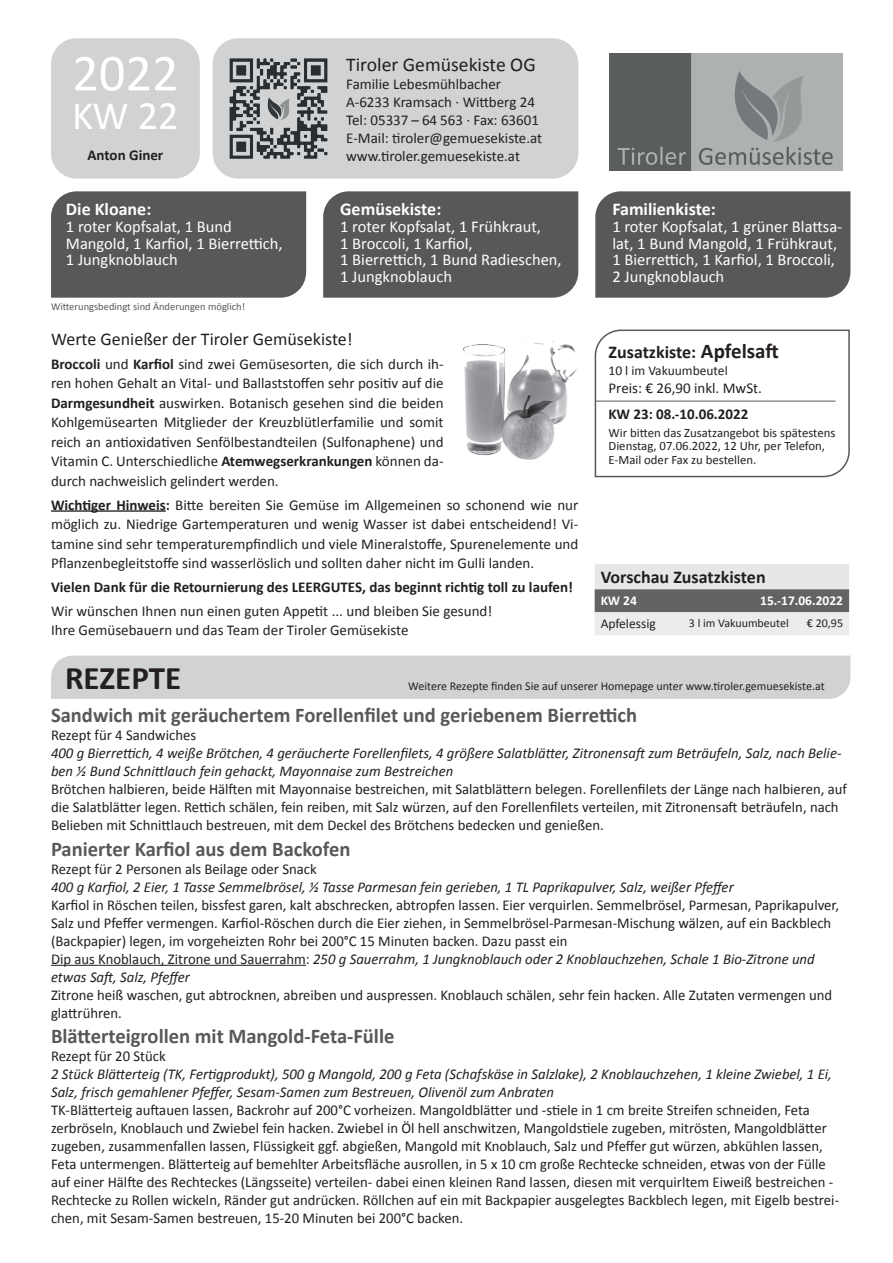
<style>
.page{position:relative;width:893px;height:1263px;background:#fff}
.page>*{position:absolute;margin:0;border:0;box-sizing:border-box;transform-origin:0 0}
.t1{font:52.5px "Calibri";color:#fff}
.t2{font:40.5px "Calibri";color:#fff}
.t3{font:700 33px "Calibri";color:#231f20}
.t4{font:700 21px "Calibri";color:#57585a}
.t5{font:19.5px "Calibri";color:#231f20}
.t6{font:700 18px "Calibri";color:#231f20}
.t7{font:700 18px "Calibri";color:#fff}
.t8{font:18px "Calibri";color:#231f20}
.t9{font:16.5px/16.5px "Calibri";color:#fff}
.t10{font:15px/18px "Calibri";color:#231f20}
.t11{font:italic 15px/18px "Calibri";color:#231f20}
.t12{font:700 15px "Calibri";color:#231f20}
.t13{font:13.5px "Calibri";color:#231f20}
.t14{font:700 13.5px "Calibri";color:#fff}
.t15{font:12.75px/13.5px "Calibri";color:#231f20}
.t16{font:12px "Calibri";color:#231f20}
.t17{font:10.5px "Calibri";color:#57585a}
.s1{font-weight:700}
.s2{font-size:21px}
.s3{font-style:italic}
</style>
<div class="page">
<div style="left:213px;top:38px;width:365px;height:141px;background:#d1d2d4;border-radius:26px"></div>
<img style="left:609px;top:53px;width:234px;height:117px">
<div style="left:51px;top:38px;width:149px;height:141px;background:#d1d2d4;border-radius:26px"></div>
<img style="left:229px;top:58px;width:99px;height:101px">
<div style="left:323px;top:191px;width:255px;height:107px;background:#57585a"></div>
<div style="left:595px;top:191px;width:255px;height:107px;background:#57585a"></div>
<div style="left:51px;top:191px;width:255px;height:107px;background:#57585a"></div>
<img style="left:463px;top:341px;width:114px;height:119px">
<hr style="left:51px;top:965px;width:255px;height:1px;background:#231f20">
<div style="left:51px;top:656px;width:799px;height:43px;background:#d1d2d4"></div>
<hr style="left:51px;top:510px;width:115px;height:2px;background:#231f20">
<svg style="left:594px;top:329px;width:256px;height:149px"></svg>
<hr style="left:596px;top:401px;width:240px;height:1px;background:#57585a">
<svg style="left:595px;top:564px;width:254px;height:71px;background:#bebec0"></svg>
<h1 class="t1" style="left:72px;top:40px;width:108px">2022</h1>
<h2 class="t2" style="left:72px;top:90px;width:108px">KW 22</h2>
<p class="t12" style="left:88px;top:146px;width:77px">Anton Giner</p>
<p class="t7" style="left:66px;top:198px;width:87px">Die Kloane:</p>
<p class="t9" style="left:66px;top:218px;width:218px">1 roter Kopfsalat, 1 Bund<br>Mangold, 1 Karfiol, 1 Bierrettich,<br>1 Jungknoblauch</p>
<p class="t17" style="left:51px;top:300px;width:196px">Witterungsbedingt sind Änderungen möglich!</p>
<h3 class="t5" style="left:346px;top:52px;width:191px">Tiroler Gemüsekiste OG</h3>
<p class="t10" style="left:346px;top:75px;width:198px">Familie Lebesmühlbacher<br>A-6233 Kramsach · Wittberg 24<br>Tel: 05337 – 64 563 · Fax: 63601<br>E-Mail: tiroler@gemuesekiste.at www.tiroler.gemuesekiste.at</p>
<p class="t7" style="left:340px;top:198px;width:103px">Gemüsekiste:</p>
<p class="t9" style="left:340px;top:218px;width:223px">1 roter Kopfsalat, 1 Frühkraut,<br>1 Broccoli, 1 Karfiol,<br>1 Bierrettich, 1 Bund Radieschen,<br>1 Jungknoblauch</p>
<p class="t8" style="left:51px;top:328px;width:303px">Werte Genießer der Tiroler Gemüsekiste!</p>
<p class="t10" style="left:51px;top:354px;width:394px;line-height:19.5px;text-align:justify"><span class="s1">Broccoli</span> und <span class="s1">Karfiol</span> sind zwei Gemüsesorten, die sich durch ih&shy;ren hohen Gehalt an Vital- und Ballaststoffen sehr positiv auf die <span class="s1">Darmgesundheit</span> auswirken. Botanisch gesehen sind die beiden Kohlgemüsearten Mitglieder der Kreuzblütlerfamilie und somit reich an antioxidativen Senfölbestandteilen (Sulfonaphene) und Vitamin C. Unterschiedliche <span class="s1">Atemwegserkrankungen</span> können da&shy;durch nachweislich gelindert werden.</p>
<p class="t10" style="left:51px;top:495px;width:529px;line-height:19.5px;text-align:justify"><span class="s1">Wichtiger Hinweis:</span> Bitte bereiten Sie Gemüse im Allgemeinen so schonend wie nur möglich zu. Niedrige Gartemperaturen und wenig Wasser ist dabei entscheidend! Vi&shy;tamine sind sehr temperaturempfindlich und viele Mineralstoffe, Spurenelemente und Pflanzenbegleitstoffe sind wasserlöslich und sollten daher nicht im Gulli landen.</p>
<p class="t12" style="left:51px;top:577px;width:524px">Vielen Dank für die Retournierung des LEERGUTES, das beginnt richtig toll zu laufen!</p>
<p class="t10" style="left:51px;top:601px;width:443px;line-height:19.5px">Wir wünschen Ihnen nun einen guten Appetit ... und bleiben Sie gesund!<br>Ihre Gemüsebauern und das Team der Tiroler Gemüsekiste</p>
<p class="t7" style="left:612px;top:198px;width:105px">Familienkiste:</p>
<p class="t9" style="left:612px;top:218px;width:231px">1 roter Kopfsalat, 1 grüner Blattsa&shy;lat, 1 Bund Mangold, 1 Frühkraut,<br>1 Bierrettich, 1 Karfiol, 1 Broccoli,<br>2 Jungknoblauch</p>
<p class="t6" style="left:608px;top:341px;width:172px">Zusatzkiste: <span class="s2">Apfelsaft</span></p>
<p class="t13" style="left:608px;top:362px;width:121px">10 l im Vakuumbeutel</p>
<p class="t10" style="left:608px;top:379px;width:155px">Preis: € 26,90 inkl. MwSt.</p>
<p class="t12" style="left:608px;top:404px;width:141px">KW 23: 08.-10.06.2022</p>
<p class="t15" style="left:608px;top:426px;width:228px">Wir bitten das Zusatzangebot bis spätestens<br>Dienstag, 07.06.2022, 12 Uhr, per Telefon,<br>E-Mail oder Fax zu bestellen.</p>
<p class="t6" style="left:601px;top:566px;width:166px">Vorschau Zusatzkisten</p>
<p class="t14" style="left:601px;top:592px;width:38px">KW 24</p>
<p class="t14" style="left:760px;top:592px;width:84px">15.-17.06.2022</p>
<p class="t13" style="left:601px;top:615px;width:57px">Apfelessig</p>
<p class="t16" style="left:689px;top:616px;width:101px">3 l im Vakuumbeutel</p>
<p class="t16" style="left:807px;top:616px;width:38px">€ 20,95</p>
<h3 class="t3" style="left:65px;top:657px;width:118px">REZEPTE</h3>
<p class="t16" style="left:408px;top:679px;width:418px">Weitere Rezepte finden Sie auf unserer Homepage unter www.tiroler.gemuesekiste.at</p>
<h3 class="t4" style="left:51px;top:702px;width:588px">Sandwich mit geräuchertem Forellenfilet und geriebenem Bierrettich</h3>
<p class="t10" style="left:51px;top:726px;width:147px">Rezept für 4 Sandwiches</p>
<p class="t11" style="left:51px;top:744px;width:792px">400 g Bierrettich, 4 weiße Brötchen, 4 geräucherte Forellenfilets, 4 größere Salatblätter, Zitronensaft zum Beträufeln, Salz, nach Belie&shy;ben ½ Bund Schnittlauch fein gehackt, Mayonnaise zum Bestreichen</p>
<p class="t10" style="left:51px;top:780px;width:797px">Brötchen halbieren, beide Hälften mit Mayonnaise bestreichen, mit Salatblättern belegen. Forellenfilets der Länge nach halbieren, auf die Salatblätter legen. Rettich schälen, fein reiben, mit Salz würzen, auf den Forellenfilets verteilen, mit Zitronensaft beträufeln, nach<br>Belieben mit Schnittlauch bestreuen, mit dem Deckel des Brötchens bedecken und genießen.</p>
<h3 class="t4" style="left:51px;top:835px;width:301px">Panierter Karfiol aus dem Backofen</h3>
<p class="t10" style="left:51px;top:860px;width:267px">Rezept für 2 Personen als Beilage oder Snack</p>
<p class="t11" style="left:51px;top:877px;width:684px">400 g Karfiol, 2 Eier, 1 Tasse Semmelbrösel, ½ Tasse Parmesan fein gerieben, 1 TL Paprikapulver, Salz, weißer Pfeffer</p>
<p class="t10" style="left:51px;top:896px;width:789px">Karfiol in Röschen teilen, bissfest garen, kalt abschrecken, abtropfen lassen. Eier verquirlen. Semmelbrösel, Parmesan, Paprikapulver, Salz und Pfeffer vermengen. Karfiol-Röschen durch die Eier ziehen, in Semmelbrösel-Parmesan-Mischung wälzen, auf ein Backblech (Backpapier) legen, im vorgeheizten Rohr bei 200°C 15 Minuten backen. Dazu passt ein<br>Dip aus Knoblauch, Zitrone und Sauerrahm: <span class="s3">250 g Sauerrahm, 1 Jungknoblauch oder 2 Knoblauchzehen, Schale 1 Bio-Zitrone und etwas Saft, Salz, Pfeffer</span></p>
<p class="t10" style="left:51px;top:986px;width:783px">Zitrone heiß waschen, gut abtrocknen, abreiben und auspressen. Knoblauch schälen, sehr fein hacken. Alle Zutaten vermengen und glattrühren.</p>
<h3 class="t4" style="left:51px;top:1022px;width:345px">Blätterteigrollen mit Mangold-Feta-Fülle</h3>
<p class="t10" style="left:51px;top:1047px;width:116px">Rezept für 20 Stück</p>
<p class="t11" style="left:51px;top:1064px;width:782px">2 Stück Blätterteig (TK, Fertigprodukt), 500 g Mangold, 200 g Feta (Schafskäse in Salzlake), 2 Knoblauchzehen, 1 kleine Zwiebel, 1 Ei,<br>Salz, frisch gemahlener Pfeffer, Sesam-Samen zum Bestreuen, Olivenöl zum Anbraten</p>
<p class="t10" style="left:51px;top:1101px;width:790px">TK-Blätterteig auftauen lassen, Backrohr auf 200°C vorheizen. Mangoldblätter und -stiele in 1 cm breite Streifen schneiden, Feta zerbröseln, Knoblauch und Zwiebel fein hacken. Zwiebel in Öl hell anschwitzen, Mangoldstiele zugeben, mitrösten, Mangoldblätter zugeben, zusammenfallen lassen, Flüssigkeit ggf. abgießen, Mangold mit Knoblauch, Salz und Pfeffer gut würzen, abkühlen lassen, Feta untermengen. Blätterteig auf bemehlter Arbeitsfläche ausrollen, in 5 x 10 cm große Rechtecke schneiden, etwas von der Fülle auf einer Hälfte des Rechteckes (Längsseite) verteilen- dabei einen kleinen Rand lassen, diesen mit verquirltem Eiweiß bestreichen - Rechtecke zu Rollen wickeln, Ränder gut andrücken. Röllchen auf ein mit Backpapier ausgelegtes Backblech legen, mit Eigelb bestrei&shy;chen, mit Sesam-Samen bestreuen, 15-20 Minuten bei 200°C backen.</p>
</div>
